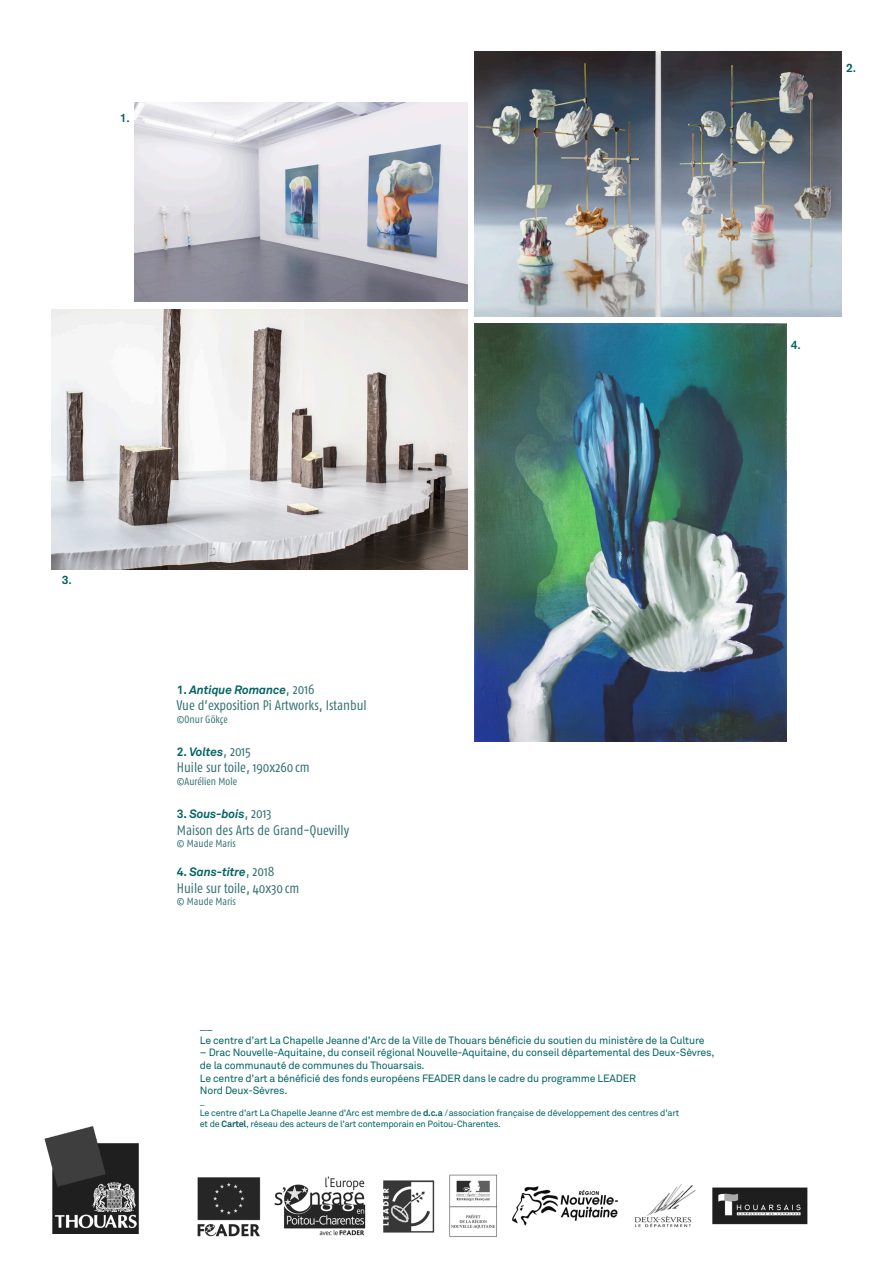
<style>
.page{position:relative;width:893px;height:1263px;background:#fff}
.page>*{position:absolute;margin:0;border:0;box-sizing:border-box;transform-origin:0 0}
.t1{font:13.8px "Fago Co";color:#377272}
.t2{font:italic 700 12px "Akkurat";letter-spacing:-.01em;color:#016462}
.t3{font:700 12px "Akzidenz Grotesk";color:#016462}
.t4{font:12px "Akkurat";color:#016462}
.t5{font:10.5px/12.6px "Akkurat";letter-spacing:-.02em;color:#016462}
.t6{font:10.5px "Fago Co";color:#377272}
.t7{font:9px/10.8px "Akkurat";letter-spacing:-.02em;color:#016462}
.s1{font-style:normal}
.s2{font-family:"Fago Co";font-weight:400;font-style:normal;font-size:13.8px;color:#377272}
.s3{font-weight:700}
</style>
<div class="page">
<img style="left:134px;top:102px;width:333px;height:200px">
<img style="left:51px;top:309px;width:416px;height:260px">
<img style="left:475px;top:324px;width:312px;height:417px">
<img style="left:475px;top:51px;width:367px;height:266px">
<img style="left:197px;top:1174px;width:611px;height:63px">
<img style="left:44px;top:1127px;width:95px;height:107px">
<p class="t3" style="left:120px;top:111px;width:11px">1.</p>
<p class="t3" style="left:846px;top:61px;width:11px">2.</p>
<p class="t3" style="left:791px;top:338px;width:11px">4.</p>
<p class="t3" style="left:62px;top:572px;width:11px">3.</p>
<p class="t2" style="left:177px;top:682px;width:139px"><span class="s1">1.</span> Antique Romance<span class="s2">, 2016</span></p>
<h1 class="t1" style="left:177px;top:698px;width:191px">Vue d’exposition Pi Artworks, Istanbul</h1>
<p class="t6" style="left:177px;top:713px;width:52px">©Onur Gökçe</p>
<p class="t2" style="left:177px;top:744px;width:75px"><span class="s1">2.</span> Voltes<span class="s2">, 2015</span></p>
<h1 class="t1" style="left:177px;top:760px;width:134px">Huile sur toile, 190x260 cm</h1>
<p class="t6" style="left:177px;top:775px;width:62px">©Aurélien Mole</p>
<p class="t2" style="left:177px;top:806px;width:96px"><span class="s1">3.</span> Sous-bois<span class="s2">, 2013</span></p>
<h1 class="t1" style="left:177px;top:822px;width:174px">Maison des Arts de Grand-Quevilly</h1>
<p class="t6" style="left:177px;top:837px;width:60px">© Maude Maris</p>
<p class="t2" style="left:177px;top:864px;width:99px"><span class="s1">4.</span> Sans-titre<span class="s2">, 2018</span></p>
<h1 class="t1" style="left:177px;top:880px;width:124px">Huile sur toile, 40x30 cm</h1>
<p class="t6" style="left:177px;top:896px;width:60px">© Maude Maris</p>
<p class="t4" style="left:200px;top:1018px;width:14px">__</p>
<p class="t5" style="left:200px;top:1034px;width:506px">Le centre d’art La Chapelle Jeanne d’Arc de la Ville de Thouars bénéficie du soutien du ministère de la Culture</p>
<p class="t5" style="left:200px;top:1047px;width:516px">– Drac Nouvelle-Aquitaine, du conseil régional Nouvelle-Aquitaine, du conseil départemental des Deux-Sèvres, de la communauté de communes du Thouarsais.<br>Le centre d’art a bénéficié des fonds européens FEADER dans le cadre du programme LEADER<br>Nord Deux-Sèvres.</p>
<p class="t7" style="left:200px;top:1097px;width:481px">_<br>Le centre d’art La Chapelle Jeanne d’Arc est membre de <span class="s3">d.c.a</span> /association française de développement des centres d’art et de <span class="s3">Cartel</span>, réseau des acteurs de l’art contemporain en Poitou-Charentes.</p>
</div>
